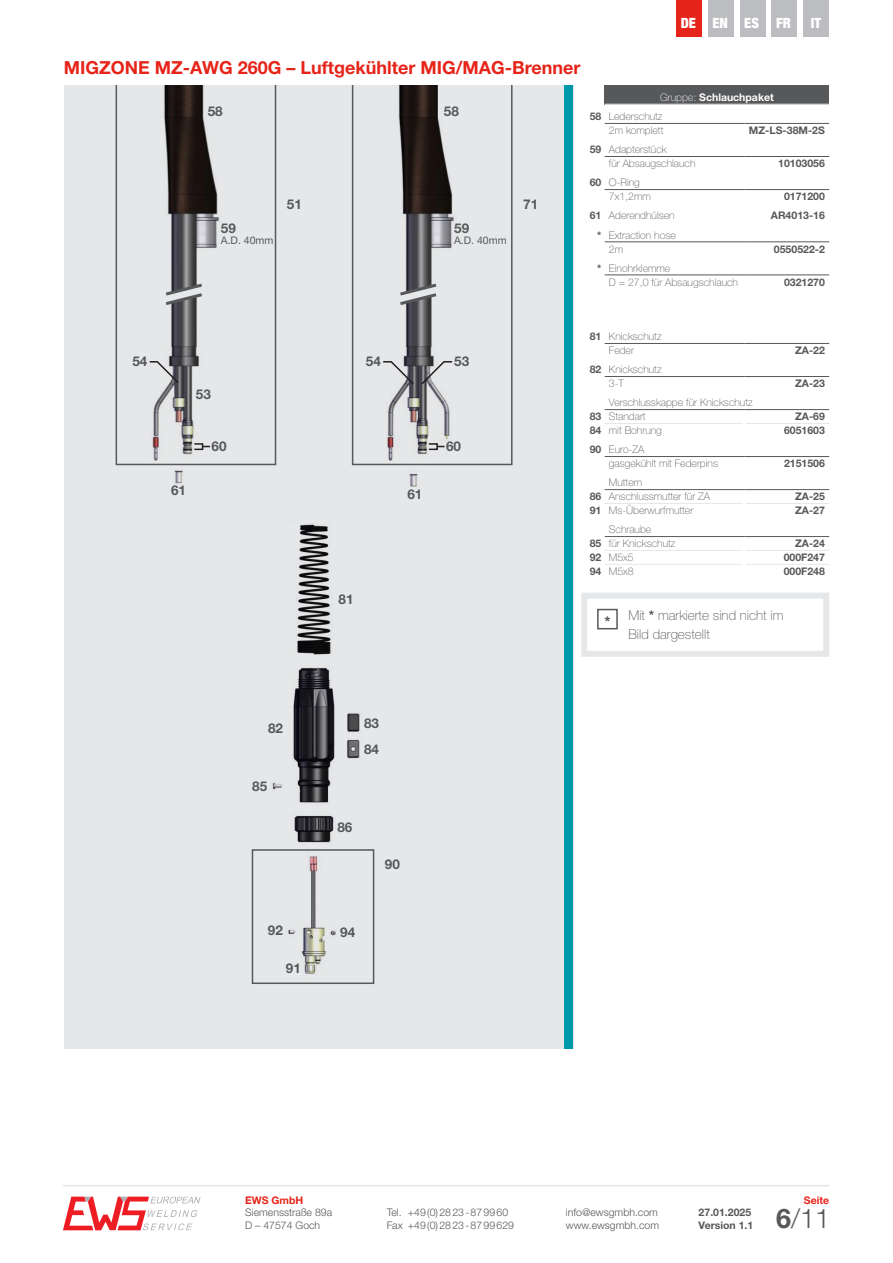
<style>
.page{position:relative;width:893px;height:1263px;background:#fff}
.page>*{position:absolute;margin:0;border:0;box-sizing:border-box;transform-origin:0 0}
.t1{font:300 27px "Helvetica Neue LT Std";color:#57585a}
.t2{font:700 18px "Helvetica Neue LT Std";color:#e72419}
.t3{font:700 15px "Helvetica Neue LT Std";color:#57585a}
.t4{font:900 condensed 14.25px "Helvetica Neue LT Std";color:#fff}
.t5{font:700 13.5px/26px "Helvetica Neue LT Std";color:#57585a}
.t6{font:100 13.5px/19.5px "Helvetica Neue LT Std";color:#57585a}
.t7{font:100 10.5px/13.8px "Helvetica Neue LT Std";color:#57585a}
.t8{font:700 10.5px/12.6px "Helvetica Neue LT Std";color:#57585a}
.t9{font:300 10.5px/12.6px "Helvetica Neue LT Std";color:#57585a}
.t10{font:700 10.5px/19.2px "Helvetica Neue LT Std";color:#fff}
.t11{font:10.5px "Helvetica Neue LT Std";color:#57585a}
.t12{font:700 10.5px "Helvetica Neue LT Std";color:#e72419}
.s1{font-weight:100}
.s2{color:#57585a}
.s3{font-weight:100;color:#57585a}
.s4{font-weight:700}
</style>
<div class="page">
<svg style="left:63px;top:1196px;width:138px;height:34px"></svg>
<hr style="left:63px;top:1185px;width:766px;height:1px;background:#e6e7e9">
<div style="left:64px;top:85px;width:509px;height:964px;background:#e6e7e9"></div>
<img style="left:151px;top:87px;width:81px;height:397px">
<img style="left:386px;top:87px;width:81px;height:400px">
<img style="left:272px;top:524px;width:88px;height:450px">
<div style="left:564px;top:85px;width:9px;height:964px;background:#0099a9"></div>
<div style="left:252px;top:849px;width:122px;height:135px;border:2px solid #57585a"></div>
<div style="left:605px;top:85px;width:224px;height:19px;background:#57585a"></div>
<hr style="left:605px;top:423px;width:138px;height:1px;background:#e6e7e9">
<hr style="left:746px;top:423px;width:83px;height:1px;background:#e6e7e9">
<hr style="left:605px;top:503px;width:138px;height:1px;background:#e6e7e9">
<hr style="left:746px;top:503px;width:83px;height:1px;background:#e6e7e9">
<hr style="left:605px;top:550px;width:138px;height:1px;background:#e6e7e9">
<hr style="left:746px;top:550px;width:83px;height:1px;background:#e6e7e9">
<hr style="left:605px;top:564px;width:138px;height:1px;background:#e6e7e9">
<hr style="left:746px;top:564px;width:83px;height:1px;background:#e6e7e9">
<hr style="left:605px;top:274px;width:139px;height:1px;background:#57585a">
<hr style="left:744px;top:274px;width:85px;height:1px;background:#57585a">
<hr style="left:605px;top:123px;width:139px;height:1px;background:#57585a">
<hr style="left:744px;top:123px;width:85px;height:1px;background:#57585a">
<hr style="left:605px;top:156px;width:139px;height:1px;background:#57585a">
<hr style="left:744px;top:156px;width:85px;height:1px;background:#57585a">
<hr style="left:605px;top:189px;width:139px;height:1px;background:#57585a">
<hr style="left:744px;top:189px;width:85px;height:1px;background:#57585a">
<hr style="left:605px;top:241px;width:139px;height:1px;background:#57585a">
<hr style="left:744px;top:241px;width:85px;height:1px;background:#57585a">
<hr style="left:605px;top:343px;width:139px;height:1px;background:#57585a">
<hr style="left:744px;top:343px;width:85px;height:1px;background:#57585a">
<hr style="left:605px;top:376px;width:139px;height:1px;background:#57585a">
<hr style="left:744px;top:376px;width:85px;height:1px;background:#57585a">
<hr style="left:605px;top:409px;width:139px;height:1px;background:#57585a">
<hr style="left:744px;top:409px;width:85px;height:1px;background:#57585a">
<hr style="left:605px;top:456px;width:139px;height:1px;background:#57585a">
<hr style="left:744px;top:456px;width:85px;height:1px;background:#57585a">
<hr style="left:605px;top:489px;width:139px;height:1px;background:#57585a">
<hr style="left:744px;top:489px;width:85px;height:1px;background:#57585a">
<hr style="left:605px;top:536px;width:139px;height:1px;background:#57585a">
<hr style="left:744px;top:536px;width:85px;height:1px;background:#57585a">
<div style="left:116px;top:84px;width:160px;height:381px;border:2px solid #57585a"></div>
<svg style="left:163px;top:281px;width:42px;height:26px"></svg>
<svg style="left:397px;top:281px;width:43px;height:26px"></svg>
<div style="left:352px;top:84px;width:160px;height:381px;border:2px solid #57585a"></div>
<div style="left:194px;top:443px;width:9px;height:7px;border:2px solid #231f20"></div>
<div style="left:428px;top:443px;width:10px;height:7px;border:2px solid #231f20"></div>
<svg style="left:149px;top:360px;width:31px;height:25px"></svg>
<svg style="left:383px;top:360px;width:71px;height:26px"></svg>
<div style="left:772px;top:0;width:25px;height:36px;background:#bcbdc0"></div>
<div style="left:803px;top:0;width:26px;height:36px;background:#bcbdc0"></div>
<div style="left:740px;top:0;width:25px;height:36px;background:#bcbdc0"></div>
<div style="left:708px;top:0;width:25px;height:36px;background:#bcbdc0"></div>
<div style="left:676px;top:0;width:26px;height:36px;background:#e72419"></div>
<div style="left:581px;top:593px;width:248px;height:64px;border:6px solid #e6e7e9"></div>
<div style="left:597px;top:609px;width:21px;height:20px;border:2px solid #57585a"></div>
<h3 class="t4" style="left:681px;top:14px;width:112px">DE EN ES FR</h3>
<h3 class="t4" style="left:811px;top:14px;width:12px">IT</h3>
<h2 class="t2" style="left:64px;top:57px;width:518px">MIGZONE MZ-AWG 260G – Luftgekühlter MIG/MAG-Brenner</h2>
<p class="t5" style="left:208px;top:98px;width:17px">58</p>
<p class="t5" style="left:444px;top:98px;width:17px">58</p>
<p class="t5" style="left:221px;top:215px;width:17px">59</p>
<p class="t11" style="left:221px;top:234px;width:54px">A.D. 40mm</p>
<p class="t5" style="left:287px;top:191px;width:17px">51</p>
<p class="t5" style="left:523px;top:191px;width:17px">71</p>
<p class="t5" style="left:454px;top:215px;width:17px">59</p>
<p class="t11" style="left:454px;top:234px;width:54px">A.D. 40mm</p>
<p class="t10" style="left:590px;top:87px;width:185px;text-indent:70px"><span class="s1">Gruppe:</span> Schlauchpaket<br><span class="s2">58</span> <span class="s3">Lederschutz</span></p>
<p class="t7" style="left:609px;top:123px;width:56px">2m komplett</p>
<p class="t8" style="left:749px;top:124px;width:78px">MZ-LS-38M-2S</p>
<p class="t7" style="left:609px;top:143px;width:88px;text-indent:-19px"><span class="s4">59</span> Adapterstück<br>für Absaugschlauch</p>
<p class="t8" style="left:778px;top:157px;width:48px">10103056</p>
<p class="t7" style="left:609px;top:176px;width:43px;text-indent:-19px"><span class="s4">60</span> O-Ring<br>7x1,2mm</p>
<p class="t8" style="left:784px;top:190px;width:42px">0171200</p>
<p class="t7" style="left:590px;top:209px;width:86px"><span class="s4">61</span> Aderendhülsen</p>
<p class="t8" style="left:771px;top:209px;width:56px">AR4013-16</p>
<p class="t7" style="left:609px;top:228px;width:68px;text-indent:-12px"><span class="s4">*</span> Extraction hose<br>2m</p>
<p class="t8" style="left:774px;top:242px;width:52px">0550522-2</p>
<p class="t7" style="left:609px;top:261px;width:131px;text-indent:-12px"><span class="s4">*</span> Einohrklemme<br>D = 27,0 für Absaugschlauch</p>
<p class="t8" style="left:784px;top:275px;width:42px">0321270</p>
<p class="t5" style="left:132px;top:348px;width:17px">54</p>
<p class="t5" style="left:366px;top:348px;width:17px">54</p>
<p class="t5" style="left:454px;top:348px;width:17px">53</p>
<p class="t5" style="left:196px;top:381px;width:17px">53</p>
<p class="t5" style="left:212px;top:433px;width:17px">60</p>
<p class="t5" style="left:446px;top:433px;width:17px">60</p>
<p class="t5" style="left:171px;top:477px;width:17px">61</p>
<p class="t5" style="left:407px;top:481px;width:17px">61</p>
<p class="t5" style="left:339px;top:586px;width:17px">81</p>
<p class="t7" style="left:609px;top:330px;width:54px;text-indent:-19px"><span class="s4">81</span> Knickschutz<br>Feder</p>
<p class="t7" style="left:609px;top:363px;width:54px;text-indent:-19px"><span class="s4">82</span> Knickschutz<br>3-T</p>
<p class="t7" style="left:590px;top:396px;width:164px;text-indent:19px">Verschlusskappe für Knickschutz<br><span class="s4">83</span> Standart</p>
<p class="t8" style="left:795px;top:344px;width:31px">ZA-22</p>
<p class="t8" style="left:795px;top:377px;width:31px">ZA-23</p>
<p class="t8" style="left:795px;top:410px;width:31px">ZA-69</p>
<p class="t7" style="left:590px;top:423px;width:74px"><span class="s4">84</span> mit Bohrung</p>
<p class="t8" style="left:784px;top:424px;width:42px">6051603</p>
<p class="t7" style="left:609px;top:443px;width:111px;text-indent:-19px"><span class="s4">90</span> Euro-ZA<br>gasgekühlt mit Federpins</p>
<p class="t8" style="left:784px;top:457px;width:42px">2151506</p>
<p class="t7" style="left:590px;top:476px;width:122px;text-indent:19px">Muttern<br><span class="s4">86</span> Anschlussmutter für ZA</p>
<p class="t8" style="left:795px;top:490px;width:31px">ZA-25</p>
<p class="t7" style="left:590px;top:503px;width:105px"><span class="s4">91</span> Ms-Überwurfmutter</p>
<p class="t8" style="left:795px;top:504px;width:31px">ZA-27</p>
<p class="t7" style="left:590px;top:523px;width:87px;text-align:center">Schraube<br><span class="s4">85</span> für Knickschutz</p>
<p class="t8" style="left:795px;top:537px;width:31px">ZA-24</p>
<p class="t7" style="left:590px;top:550px;width:45px"><span class="s4">92</span> M5x5</p>
<p class="t8" style="left:784px;top:551px;width:43px">000F247</p>
<p class="t7" style="left:590px;top:564px;width:45px"><span class="s4">94</span> M5x8</p>
<p class="t8" style="left:784px;top:565px;width:43px">000F248</p>
<h3 class="t3" style="left:604px;top:613px;width:8px">*</h3>
<p class="t6" style="left:628px;top:605px;width:157px">Mit <span class="s4">*</span> markierte sind nicht im<br>Bild dargestellt</p>
<p class="t5" style="left:268px;top:714px;width:17px">82</p>
<p class="t5" style="left:252px;top:773px;width:17px">85</p>
<p class="t5" style="left:364px;top:709px;width:17px">83<br>84</p>
<p class="t5" style="left:337px;top:814px;width:17px">86</p>
<p class="t5" style="left:385px;top:851px;width:17px">90</p>
<p class="t5" style="left:268px;top:917px;width:17px">92</p>
<p class="t5" style="left:340px;top:919px;width:17px">94</p>
<p class="t5" style="left:286px;top:955px;width:17px">91</p>
<p class="t12" style="left:245px;top:1194px;width:60px">EWS GmbH</p>
<p class="t12" style="left:804px;top:1194px;width:27px">Seite</p>
<p class="t9" style="left:245px;top:1206px;width:88px">Siemensstraße 89a<br>D – 47574 Goch</p>
<p class="t9" style="left:387px;top:1206px;width:129px">Tel. +49(0)2823-879960<br>Fax +49(0)2823-8799629</p>
<h1 class="t1" style="left:776px;top:1202px;width:56px"><span class="s4">6</span>/11</h1>
<p class="t9" style="left:566px;top:1206px;width:95px">info@ewsgmbh.com www.ewsgmbh.com</p>
<p class="t8" style="left:699px;top:1206px;width:56px">27.01.2025<br>Version 1.1</p>
</div>
